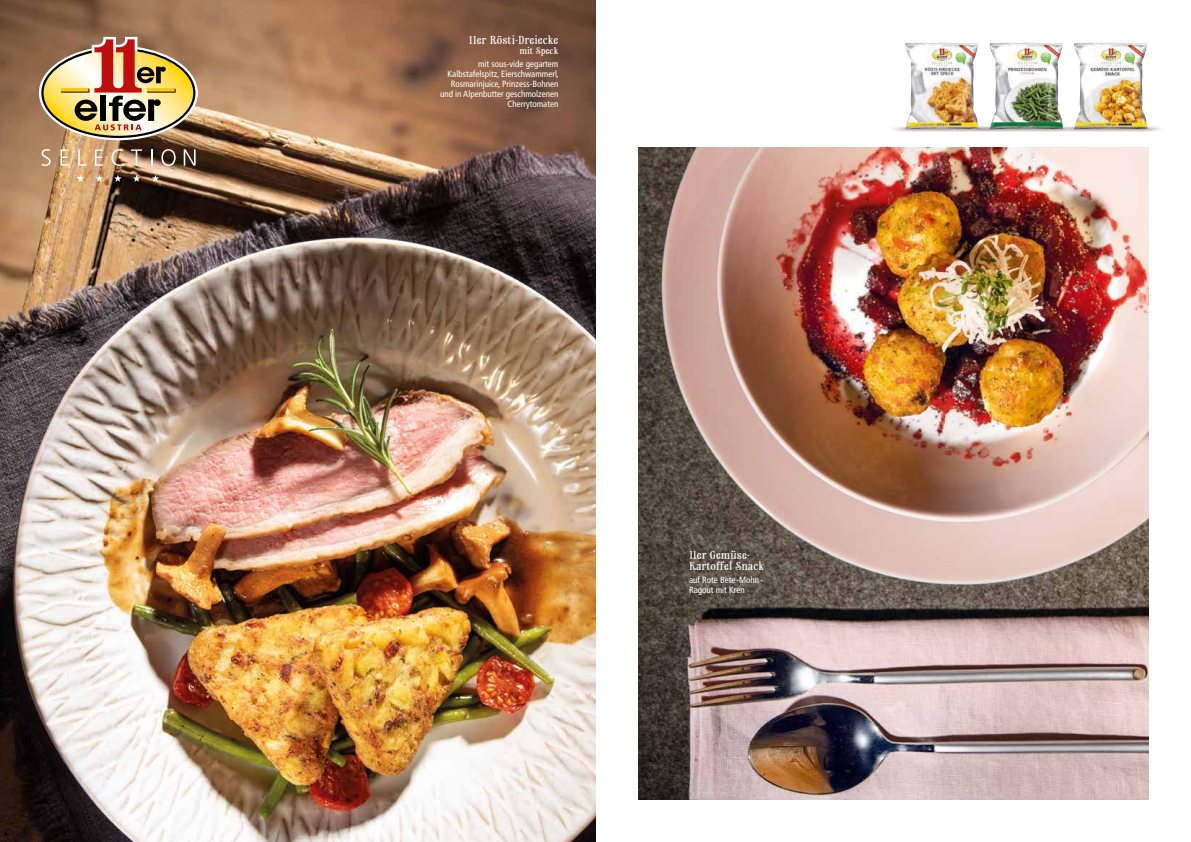
<style>
.page{position:relative;width:1191px;height:842px;background:#fff}
.page>*{position:absolute;margin:0;border:0;box-sizing:border-box;transform-origin:0 0}
.t1{font:11px/11px "Rainbow Mansion";color:#fff}
.t2{font:condensed 9px/10px "Frutiger LT Pro";color:#fff;text-align:right}
.t3{font:9px "Rainbow Mansion";color:#fff}
</style>
<div class="page">
<img style="left:0;top:0;width:595px;height:842px">
<img style="left:39px;top:37px;width:159px;height:103px">
<svg style="left:42px;top:149px;width:9px;height:17px"></svg>
<svg style="left:60px;top:149px;width:9px;height:17px"></svg>
<svg style="left:78px;top:149px;width:8px;height:17px"></svg>
<svg style="left:95px;top:149px;width:8px;height:17px"></svg>
<svg style="left:111px;top:149px;width:12px;height:17px"></svg>
<svg style="left:131px;top:149px;width:11px;height:17px"></svg>
<svg style="left:151px;top:149px;width:2px;height:17px"></svg>
<svg style="left:161px;top:149px;width:15px;height:17px"></svg>
<svg style="left:184px;top:149px;width:12px;height:17px"></svg>
<svg style="left:77px;top:175px;width:7px;height:7px"></svg>
<svg style="left:95px;top:175px;width:8px;height:7px"></svg>
<svg style="left:114px;top:175px;width:8px;height:7px"></svg>
<svg style="left:133px;top:175px;width:7px;height:7px"></svg>
<svg style="left:152px;top:175px;width:7px;height:7px"></svg>
<img style="left:1074px;top:42px;width:73px;height:73px">
<img style="left:1079px;top:115px;width:81px;height:17px">
<img style="left:989px;top:42px;width:74px;height:73px">
<img style="left:905px;top:42px;width:73px;height:88px">
<img style="left:958px;top:115px;width:121px;height:17px">
<img style="left:638px;top:147px;width:510px;height:652px">
<p class="t1" style="left:469px;top:35px;width:91px">11er Rösti-Dreiecke</p>
<p class="t3" style="left:519px;top:46px;width:41px">mit Speck</p>
<p class="t2" style="left:440px;top:59px;width:120px">mit sous-vide gegartem<br>Kalbstafelspitz, Eierschwammerl,<br>Rosmarinjuice, Prinzess-Bohnen und in Alpenbutter geschmolzenen<br>Cherrytomaten</p>
<p class="t1" style="left:689px;top:549px;width:77px">11er Gemüse-<br>Kartoffel Snack</p>
<p class="t2" style="left:689px;top:574px;width:75px;text-align:left">auf Rote Bete -Mohn -<br>Ragout mit Kren</p>
</div>
